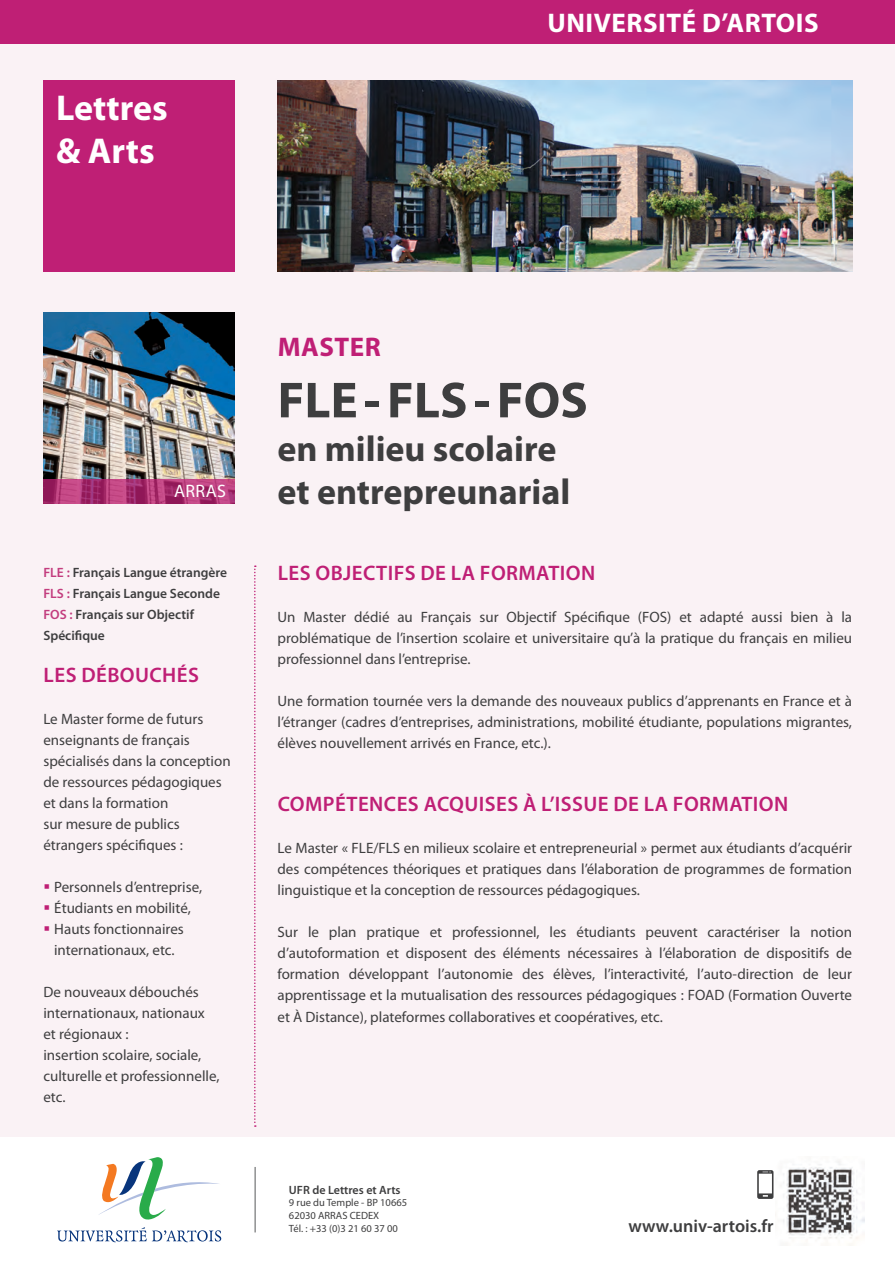
<style>
.page{position:relative;width:895px;height:1264px;background:#fff}
.page>*{position:absolute;margin:0;border:0;box-sizing:border-box;transform-origin:0 0}
.t1{font:700 51px "Myriad Pro";color:#3e3e3f}
.t2{font:700 36px "Myriad Pro";color:#3e3e3f}
.t3{font:700 36px "Myriad Pro";color:#fff}
.t4{font:700 27px "Myriad Pro";letter-spacing:.02em;color:#fff}
.t5{font:700 27px "Myriad Pro";letter-spacing:.02em;color:#bf1f75}
.t6{font:600 21px "Myriad Pro";letter-spacing:.02em;color:#bf1f75}
.t7{font:600 18px "Myriad Pro";color:#3e3e3f}
.t8{font:18px "Myriad Pro";letter-spacing:.02em;color:#fff}
.t9{font:15px/21px "Myriad Pro";color:#3e3e3f}
.t10{font:600 13.5px/21px "Myriad Pro";color:#3e3e3f}
.t11{font:600 12px "Myriad Pro";color:#3e3e3f}
.t12{font:10.5px "Myriad Pro";color:#3e3e3f}
.s1{color:#c33d7e}
.s2{color:#bf1f75}
</style>
<div class="page">
<div style="left:0;top:0;width:894px;height:1263px;background:#faf2f5"></div>
<div style="left:0;top:1136px;width:894px;height:127px;background:#fff"></div>
<svg style="left:57px;top:1157px;width:164px;height:84px"></svg>
<hr style="left:255px;top:1166px;width:1px;height:66px;background:#57585a">
<img style="left:775px;top:1161px;width:89px;height:78px">
<svg style="left:757px;top:1170px;width:16px;height:28px"></svg>
<div style="left:43px;top:80px;width:192px;height:192px;background:#bf1f75"></div>
<img style="left:43px;top:312px;width:192px;height:167px">
<img style="left:277px;top:80px;width:574px;height:192px">
<div style="left:0;top:0;width:894px;height:43px;background:#bf1f75"></div>
<svg style="left:254px;top:565px;width:2px;height:561px"></svg>
<svg style="left:43px;top:479px;width:192px;height:24px;background:#af3574"></svg>
<p class="t3" style="left:56px;top:85px;width:113px">Lettres</p>
<p class="t3" style="left:56px;top:128px;width:100px">&amp; Arts</p>
<p class="t4" style="left:547px;top:5px;width:272px">UNIVERSITÉ D’ARTOIS</p>
<p class="t8" style="left:174px;top:480px;width:53px">ARRAS</p>
<p class="t10" style="left:43px;top:561px;width:185px"><span class="s1">FLE :</span> Français Langue étrangère</p>
<p class="t10" style="left:43px;top:582px;width:178px"><span class="s1">FLS :</span> Français Langue Seconde</p>
<p class="t10" style="left:43px;top:603px;width:152px"><span class="s1">FOS :</span> Français sur Objectif<br>Spécifique</p>
<p class="t6" style="left:44px;top:661px;width:157px">LES DÉBOUCHÉS</p>
<p class="t9" style="left:43px;top:708px;width:189px">Le Master forme de futurs enseignants de français spécialisés dans la conception de ressources pédagogiques et dans la formation</p>
<p class="t9" style="left:43px;top:813px;width:141px">sur mesure de publics étrangers spécifiques :</p>
<p class="t9" style="left:43px;top:876px;width:160px"><span class="s2">▪</span> Personnels d’entreprise,</p>
<p class="t9" style="left:43px;top:897px;width:149px"><span class="s2">▪</span> Étudiants en mobilité,</p>
<p class="t9" style="left:43px;top:918px;width:142px"><span class="s2">▪</span> Hauts fonctionnaires</p>
<p class="t9" style="left:54px;top:939px;width:122px">internationaux, etc.</p>
<p class="t9" style="left:43px;top:981px;width:163px">De nouveaux débouchés internationaux, nationaux</p>
<p class="t9" style="left:43px;top:1023px;width:87px">et régionaux :</p>
<p class="t9" style="left:43px;top:1044px;width:177px">insertion scolaire, sociale, culturelle et professionnelle, etc.</p>
<p class="t5" style="left:278px;top:329px;width:104px">MASTER</p>
<p class="t1" style="left:277px;top:367px;width:311px">FLE-FLS-FOS</p>
<p class="t2" style="left:277px;top:425px;width:280px">en milieu scolaire</p>
<p class="t2" style="left:277px;top:468px;width:294px">et entrepreunarial</p>
<p class="t6" style="left:277px;top:559px;width:319px">LES OBJECTIFS DE LA FORMATION</p>
<p class="t9" style="left:277px;top:606px;width:576px;text-align:justify">Un Master dédié au Français sur Objectif Spécifique (FOS) et adapté aussi bien à la problématique de l’insertion scolaire et universitaire qu’à la pratique du français en milieu professionnel dans l’entreprise.</p>
<p class="t9" style="left:277px;top:690px;width:576px;text-align:justify">Une formation tournée vers la demande des nouveaux publics d’apprenants en France et à l’étranger (cadres d’entreprises, administrations, mobilité étudiante, populations migrantes, élèves nouvellement arrivés en France, etc.).</p>
<p class="t6" style="left:277px;top:790px;width:512px">COMPÉTENCES ACQUISES À L’ISSUE DE LA FORMATION</p>
<p class="t9" style="left:277px;top:837px;width:576px;text-align:justify">Le Master « FLE/FLS en milieux scolaire et entrepreneurial » permet aux étudiants d’acquérir des compétences théoriques et pratiques dans l’élaboration de programmes de formation linguistique et la conception de ressources pédagogiques.</p>
<p class="t9" style="left:277px;top:921px;width:576px;text-align:justify">Sur le plan pratique et professionnel, les étudiants peuvent caractériser la notion d’autoformation et disposent des éléments nécessaires à l’élaboration de dispositifs de formation développant l’autonomie des élèves, l’interactivité, l’auto-direction de leur apprentissage et la mutualisation des ressources pédagogiques : FOAD (Formation Ouverte et À Distance), plateformes collaboratives et coopératives, etc.</p>
<p class="t11" style="left:289px;top:1181px;width:113px">UFR de Lettres et Arts</p>
<p class="t12" style="left:289px;top:1196px;width:120px">9 rue du Temple - BP 10665</p>
<p class="t12" style="left:289px;top:1208px;width:92px">62030 ARRAS CEDEX</p>
<p class="t12" style="left:289px;top:1221px;width:110px">Tél. : +33 (0)3 21 60 37 00</p>
<p class="t7" style="left:628px;top:1213px;width:146px">www.univ-artois.fr</p>
</div>
